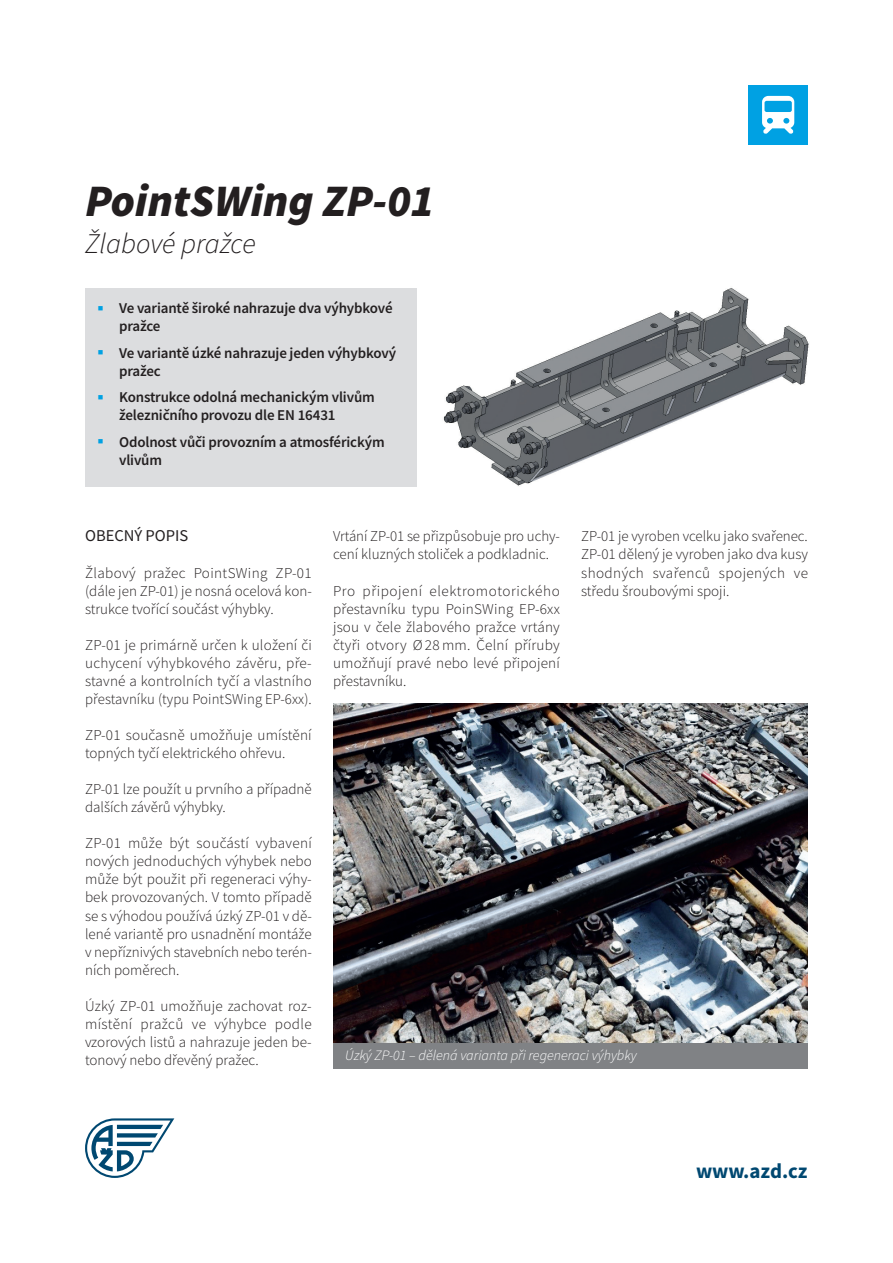
<style>
.page{position:relative;width:893px;height:1263px;background:#fff}
.page>*{position:absolute;margin:0;border:0;box-sizing:border-box;transform-origin:0 0}
.t1{font:italic 900 45px "Source Sans Pro";color:#231f20}
.t2{font:italic 300 28.5px "Source Sans Pro";color:#231f20}
.t3{font:700 21px "Source Sans Pro";color:#004871}
.mezititulek{font:16.5px "Source Sans Pro";color:#231f20}
.text{font:300 15px/18px "Source Sans Pro";color:#231f20;text-align:justify}
.t4{font:600 15px/18px "Source Sans Pro";letter-spacing:-.01em;color:#231f20}
.t5{font:italic 300 14.25px "Source Sans Pro";color:#fff}
</style>
<div class="page">
<div style="left:748px;top:85px;width:60px;height:60px;background:#00a1e3"></div>
<svg style="left:762px;top:96px;width:32px;height:38px"></svg>
<div style="left:85px;top:289px;width:331px;height:198px;background:#dcdddf"></div>
<svg style="left:85px;top:1118px;width:89px;height:60px"></svg>
<img style="left:443px;top:288px;width:366px;height:198px">
<img style="left:333px;top:704px;width:475px;height:339px">
<div style="left:333px;top:1043px;width:475px;height:26px;background:#808285"></div>
<p class="t1" style="left:85px;top:170px;width:351px">PointSWing ZP-01</p>
<p class="t2" style="left:85px;top:226px;width:172px">Žlabové pražce</p>
<p class="t4" style="left:119px;top:299px;width:275px">Ve variantě široké nahrazuje dva výhybkové pražce</p>
<p class="t4" style="left:119px;top:343px;width:279px">Ve variantě úzké nahrazuje jeden výhybkový pražec</p>
<p class="t4" style="left:119px;top:388px;width:257px">Konstrukce odolná mechanickým vlivům železničního provozu dle EN 16431</p>
<p class="t4" style="left:119px;top:432px;width:267px">Odolnost vůči provozním a atmosférickým vlivům</p>
<p class="mezititulek" style="left:85px;top:525px;width:105px">OBECNÝ POPIS</p>
<p class="text" style="left:85px;top:563px;width:228px">Žlabový pražec PointSWing ZP-01 (dále jen ZP-01) je nosná ocelová kon&shy;strukce tvořící součást výhybky.</p>
<p class="text" style="left:85px;top:636px;width:228px">ZP-01 je primárně určen k uložení či uchycení výhybkového závěru, pře&shy;stavné a kontrolních tyčí a vlastního přestavníku (typu PointSWing EP-6xx).</p>
<p class="text" style="left:85px;top:726px;width:228px">ZP-01 současně umožňuje umístění topných tyčí elektrického ohřevu.</p>
<p class="text" style="left:85px;top:780px;width:228px">ZP-01 lze použít u prvního a případně dalších závěrů výhybky.</p>
<p class="text" style="left:85px;top:834px;width:228px">ZP-01 může být součástí vybavení nových jednoduchých výhybek nebo může být použit při regeneraci výhy&shy;bek provozovaných. V tomto případě se s výhodou používá úzký ZP-01 v dě&shy;lené variantě pro usnadnění montáže v nepříznivých stavebních nebo terén&shy;ních poměrech.</p>
<p class="text" style="left:85px;top:997px;width:228px">Úzký ZP-01 umožňuje zachovat roz&shy;místění pražců ve výhybce podle vzorových listů a nahrazuje jeden be&shy;tonový nebo dřevěný pražec.</p>
<p class="text" style="left:333px;top:527px;width:228px">Vrtání ZP-01 se přizpůsobuje pro uchy&shy;cení kluzných stoliček a podkladnic.</p>
<p class="text" style="left:333px;top:582px;width:228px">Pro připojení elektromotorického přestavníku typu PoinSWing EP-6xx jsou v čele žlabového pražce vrtány čtyři otvory Ø28 mm. Čelní příruby umožňují pravé nebo levé připojení přestavníku.</p>
<p class="text" style="left:581px;top:527px;width:228px">ZP-01 je vyroben vcelku jako svařenec.<br>ZP-01 dělený je vyroben jako dva kusy shodných svařenců spojených ve středu šroubovými spoji.</p>
<p class="t5" style="left:345px;top:1047px;width:293px">Úzký ZP-01 – dělená varianta při regeneraci výhybky</p>
<p class="t3" style="left:696px;top:1157px;width:113px">www.azd.cz</p>
</div>
